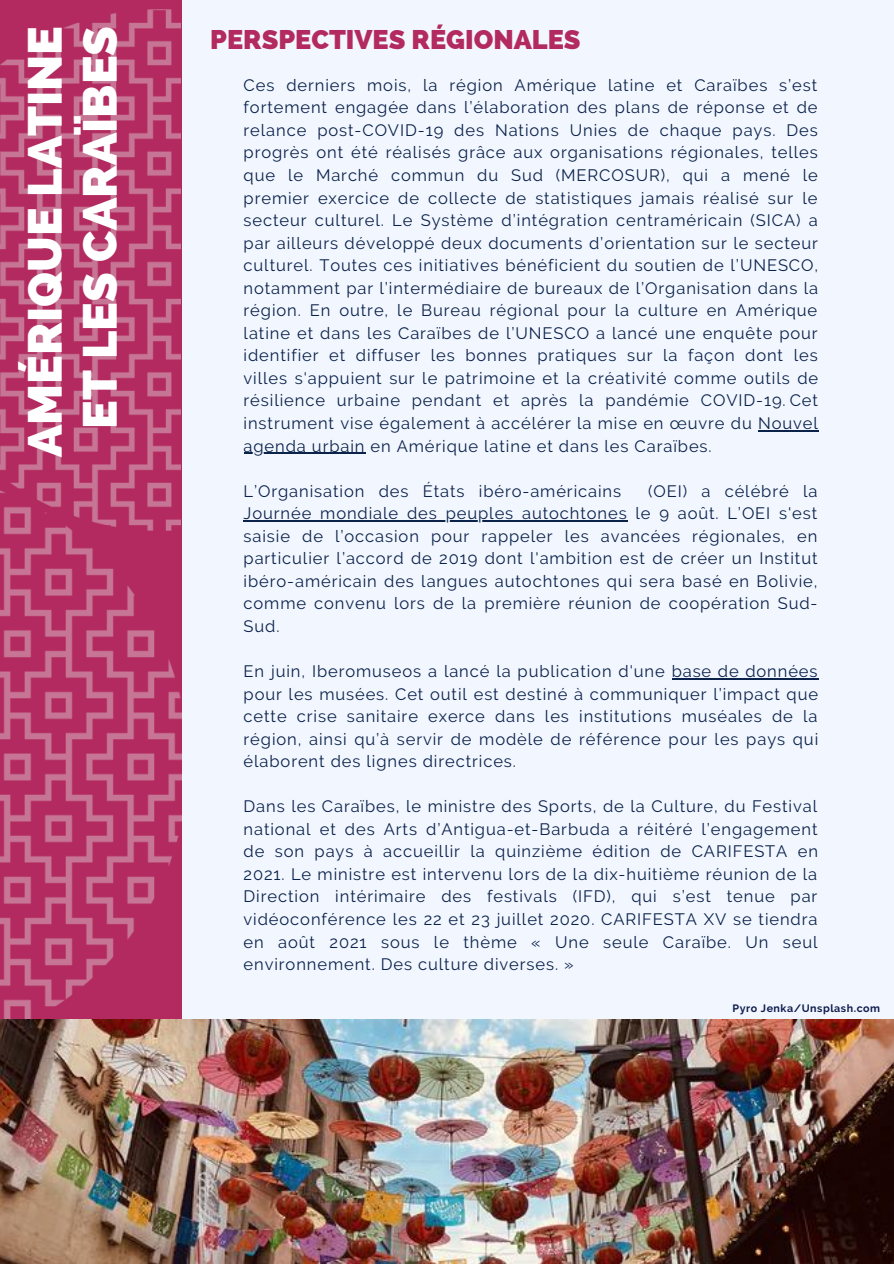
<style>
.page{position:relative;width:894px;height:1264px;background:#fff}
.page>*{position:absolute;margin:0;border:0;box-sizing:border-box;transform-origin:0 0}
.t1{font:800 48px/55.2px "Raleway";color:#fff;text-align:center}
.t2{font:800 27px "Raleway";color:#b22a5f}
.t3{font:16.5px/22.5px "Raleway";letter-spacing:.055em;color:#0b224b;text-align:justify}
.t4{font:700 10.65px "Raleway";letter-spacing:.05em;color:#101d4d}
</style>
<div class="page">
<div style="left:0;top:0;width:893px;height:1263px;background:#f2f7ff"></div>
<hr style="left:757px;top:430px;width:61px;height:1px;background:#0b224b">
<hr style="left:243px;top:452px;width:122px;height:2px;background:#0b224b">
<hr style="left:243px;top:520px;width:384px;height:1px;background:#0b224b">
<hr style="left:671px;top:678px;width:147px;height:1px;background:#0b224b">
<img style="left:0;top:0;width:181px;height:472px">
<img style="left:0;top:472px;width:181px;height:547px">
<img style="left:0;top:1019px;width:893px;height:244px">
<h1 class="t1" style="left:17px;top:457px;width:432px;rotate:-90deg">AMÉRIQUE LATINE<br>ET LES CARAÏBES</h1>
<h2 class="t2" style="left:210px;top:24px;width:372px">PERSPECTIVES RÉGIONALES</h2>
<p class="t3" style="left:243px;top:74px;width:576px">Ces derniers mois, la région Amérique latine et Caraïbes s’est fortement engagée dans l’élaboration des plans de réponse et de relance post-COVID-19 des Nations Unies de chaque pays. Des progrès ont été réalisés grâce aux organisations régionales, telles que le Marché commun du Sud (MERCOSUR), qui a mené le premier exercice de collecte de statistiques jamais réalisé sur le secteur culturel. Le Système d’intégration centraméricain (SICA) a par ailleurs développé deux documents d’orientation sur le secteur culturel. Toutes ces initiatives bénéficient du soutien de l’UNESCO, notamment par l’intermédiaire de bureaux de l’Organisation dans la région. En outre, le Bureau régional pour la culture en Amérique latine et dans les Caraïbes de l’UNESCO a lancé une enquête pour identifier et diffuser les bonnes pratiques sur la façon dont les villes s'appuient sur le patrimoine et la créativité comme outils de résilience urbaine pendant et après la pandémie COVID-19. Cet instrument vise également à accélérer la mise en œuvre du Nouvel agenda urbain en Amérique latine et dans les Caraïbes.</p>
<p class="t3" style="left:243px;top:479px;width:379px">L’Organisation des États ibéro-américains</p>
<p class="t3" style="left:243px;top:479px;width:575px;text-indent:404px">(OEI) a célébré la Journée mondiale des peuples autochtones le 9 août. L’OEI s'est saisie de l’occasion pour rappeler les avancées régionales, en particulier l’accord de 2019 dont l'ambition est de créer un Institut ibéro-américain des langues autochtones qui sera basé en Bolivie, comme convenu lors de la première réunion de coopération Sud-Sud.</p>
<p class="t3" style="left:243px;top:660px;width:576px">En juin, Iberomuseos a lancé la publication d'une base de données pour les musées. Cet outil est destiné à communiquer l’impact que cette crise sanitaire exerce dans les institutions muséales de la région, ainsi qu’à servir de modèle de référence pour les pays qui élaborent des lignes directrices.</p>
<p class="t3" style="left:243px;top:795px;width:576px">Dans les Caraïbes, le ministre des Sports, de la Culture, du Festival national et des Arts d’Antigua-et-Barbuda a réitéré l’engagement de son pays à accueillir la quinzième édition de CARIFESTA en 2021. Le ministre est intervenu lors de la dix-huitième réunion de la Direction intérimaire des festivals (IFD), qui s’est tenue par vidéoconférence les 22 et 23 juillet 2020. CARIFESTA XV se tiendra en août 2021 sous le thème « Une seule Caraïbe. Un seul environnement. Des culture diverses. »</p>
<p class="t4" style="left:732px;top:1002px;width:149px">Pyro Jenka/Unsplash.com</p>
</div>
